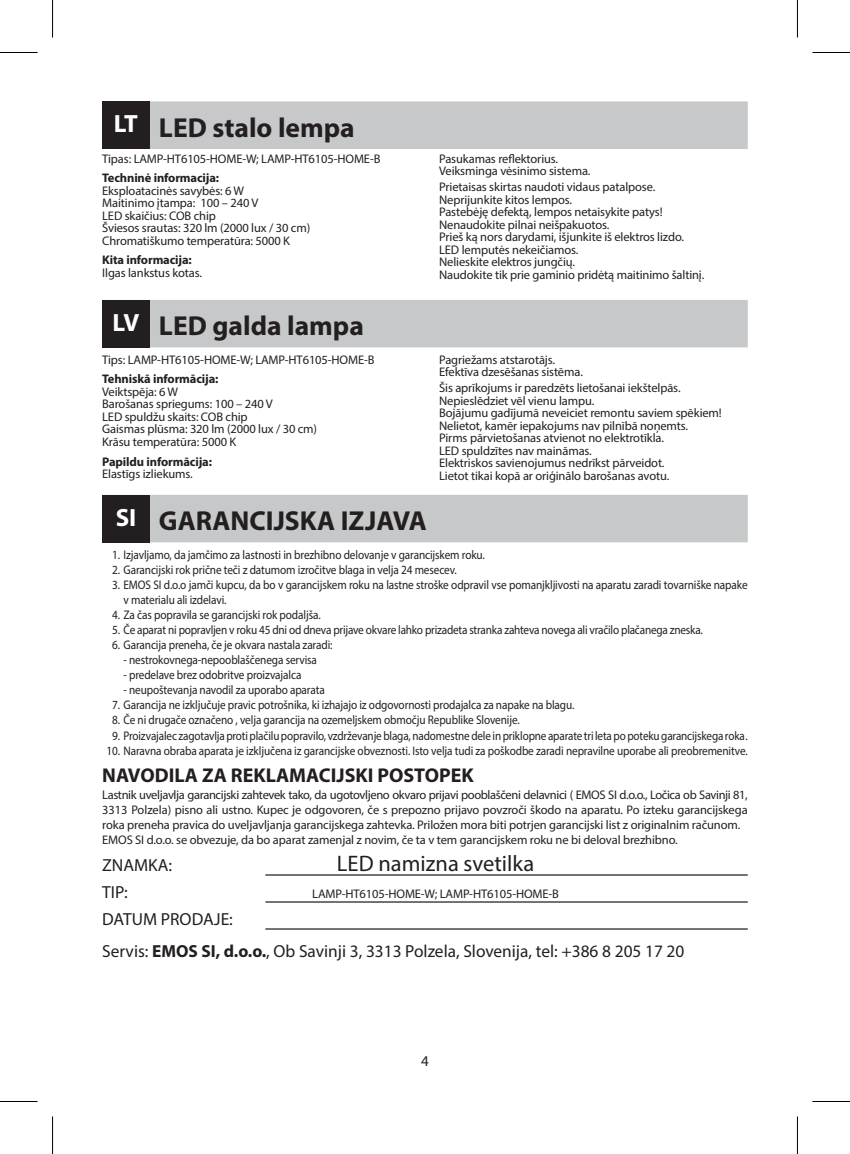
<style>
.page{position:relative;width:850px;height:1154px;background:#fff}
.page>*{position:absolute;margin:0;border:0;box-sizing:border-box;transform-origin:0 0}
.t1{font:700 27.5px "Myriad Pro";color:#231f20}
.t2{font:700 25px "Myriad Pro";color:#fff}
.t3{font:22.5px "Myriad Pro";color:#231f20}
.t4{font:700 20px "Myriad Pro";color:#231f20}
.t5{font:17.5px/32.5px "Myriad Pro";color:#231f20}
.t6{font:15px "Myriad Pro";color:#231f20}
.t7{font:12.5px/12.5px "Myriad Pro";letter-spacing:-.01em;color:#231f20}
.t8{font:12.5px/15px "Myriad Pro";letter-spacing:-.01em;color:#231f20;scale:.9 1}
.t9{font:700 12.5px "Myriad Pro";letter-spacing:-.01em;color:#231f20}
.s1{font-weight:700}
</style>
<div class="page">
<div style="left:102px;top:495px;width:645px;height:47px;background:#c7c8ca"></div>
<hr style="left:265px;top:874px;width:482px;height:1px;background:#231f20">
<hr style="left:265px;top:901px;width:482px;height:1px;background:#231f20">
<hr style="left:265px;top:928px;width:482px;height:1px;background:#231f20">
<div style="left:102px;top:495px;width:48px;height:47px;background:#231f20"></div>
<div style="left:102px;top:101px;width:645px;height:48px;background:#c7c8ca"></div>
<div style="left:102px;top:300px;width:645px;height:47px;background:#c7c8ca"></div>
<div style="left:102px;top:102px;width:47px;height:47px;background:#231f20"></div>
<div style="left:102px;top:300px;width:48px;height:47px;background:#231f20"></div>
<hr style="left:0;top:52px;width:38px;height:1px;background:#000">
<hr style="left:812px;top:52px;width:37px;height:1px;background:#000">
<hr style="left:0;top:1101px;width:38px;height:1px;background:#000">
<hr style="left:812px;top:1101px;width:37px;height:1px;background:#000">
<hr style="left:52px;top:0;width:1px;height:38px;background:#000">
<hr style="left:52px;top:1116px;width:1px;height:38px;background:#000">
<hr style="left:796px;top:0;width:1px;height:38px;background:#000">
<hr style="left:796px;top:1116px;width:1px;height:38px;background:#000">
<h2 class="t2" style="left:114px;top:108px;width:25px">LT</h2>
<h1 class="t1" style="left:159px;top:110px;width:197px">LED stalo lempa</h1>
<p class="t7" style="left:102px;top:152px;width:280px">Tipas: LAMP-HT6105-HOME-W; LAMP-HT6105-HOME-B</p>
<p class="t9" style="left:102px;top:170px;width:118px">Techninė informacija:</p>
<p class="t7" style="left:102px;top:184px;width:209px">Eksploatacinės savybės: 6 W<br>Maitinimo įtampa: 100 – 240 V<br>LED skaičius: COB chip<br>Šviesos srautas: 320 lm (2000 lux / 30 cm)<br>Chromatiškumo temperatūra: 5000 K</p>
<p class="t9" style="left:102px;top:252px;width:91px">Kita informacija:</p>
<p class="t7" style="left:102px;top:266px;width:101px">Ilgas lankstus kotas.</p>
<h2 class="t2" style="left:112px;top:306px;width:29px">LV</h2>
<h1 class="t1" style="left:159px;top:308px;width:206px">LED galda lampa</h1>
<p class="t7" style="left:102px;top:353px;width:274px">Tips: LAMP-HT6105-HOME-W; LAMP-HT6105-HOME-B</p>
<p class="t9" style="left:102px;top:371px;width:118px">Tehniskā informācija:</p>
<p class="t7" style="left:102px;top:385px;width:216px">Veiktspēja: 6 W<br>Barošanas spriegums: 100 – 240 V<br>LED spuldžu skaits: COB chip<br>Gaismas plūsma: 320 lm (2000 lux / 30 cm)<br>Krāsu temperatūra: 5000 K</p>
<p class="t9" style="left:102px;top:453px;width:111px">Papildu informācija:</p>
<p class="t7" style="left:102px;top:467px;width:92px">Elastīgs izliekums.</p>
<p class="t7" style="left:439px;top:152px;width:153px">Pasukamas reflektorius.<br>Veiksminga vėsinimo sistema.</p>
<p class="t7" style="left:439px;top:180px;width:266px">Prietaisas skirtas naudoti vidaus patalpose.<br>Neprijunkite kitos lempos.<br>Pastebėję defektą, lempos netaisykite patys!<br>Nenaudokite pilnai neišpakuotos.<br>Prieš ką nors darydami, išjunkite iš elektros lizdo.<br>LED lemputės nekeičiamos.<br>Nelieskite elektros jungčių.<br>Naudokite tik prie gaminio pridėtą maitinimo šaltinį.</p>
<p class="t7" style="left:439px;top:353px;width:145px">Pagriežams atstarotājs.<br>Efektīva dzesēšanas sistēma.</p>
<p class="t7" style="left:439px;top:382px;width:284px">Šis aprīkojums ir paredzēts lietošanai iekštelpās.<br>Nepieslēdziet vēl vienu lampu.<br>Bojājumu gadījumā neveiciet remontu saviem spēkiem!<br>Nelietot, kamēr iepakojums nav pilnībā noņemts.<br>Pirms pārvietošanas atvienot no elektrotīkla.<br>LED spuldzītes nav maināmas.<br>Elektriskos savienojumus nedrīkst pārveidot.<br>Lietot tikai kopā ar oriģinālo barošanas avotu.</p>
<h2 class="t2" style="left:116px;top:501px;width:22px">SI</h2>
<h1 class="t1" style="left:159px;top:503px;width:269px">GARANCIJSKA IZJAVA</h1>
<p class="t8" style="left:112px;top:547px;width:415px">1. Izjavljamo, da jamčimo za lastnosti in brezhibno delovanje v garancijskem roku.</p>
<p class="t8" style="left:112px;top:562px;width:384px">2. Garancijski rok prične teči z datumom izročitve blaga in velja 24 mesecev.</p>
<p class="t8" style="left:123px;top:577px;width:694px;text-indent:-11px">3. EMOS SI d.o.o jamči kupcu, da bo v garancijskem roku na lastne stroške odpravil vse pomanjkljivosti na aparatu zaradi tovarniške napake v materialu ali izdelavi.</p>
<p class="t8" style="left:112px;top:607px;width:233px">4. Za čas popravila se garancijski rok podaljša.</p>
<p class="t8" style="left:112px;top:622px;width:657px">5. Če aparat ni popravljen v roku 45 dni od dneva prijave okvare lahko prizadeta stranka zahteva novega ali vračilo plačanega zneska.</p>
<p class="t8" style="left:112px;top:637px;width:246px">6. Garancija preneha, če je okvara nastala zaradi:</p>
<p class="t8" style="left:123px;top:652px;width:216px">- nestrokovnega-nepooblaščenega servisa</p>
<p class="t8" style="left:123px;top:667px;width:199px">- predelave brez odobritve proizvajalca</p>
<p class="t8" style="left:123px;top:682px;width:225px">- neupoštevanja navodil za uporabo aparata</p>
<p class="t8" style="left:112px;top:697px;width:515px">7. Garancija ne izključuje pravic potrošnika, ki izhajajo iz odgovornosti prodajalca za napake na blagu.</p>
<p class="t8" style="left:112px;top:712px;width:454px">8. Če ni drugače označeno , velja garancija na ozemeljskem območju Republike Slovenije.</p>
<p class="t8" style="left:112px;top:727px;width:707px">9. Proizvajalec zagotavlja proti plačilu popravilo, vzdrževanje blaga, nadomestne dele in priklopne aparate tri leta po poteku garancijskega roka.</p>
<p class="t8" style="left:106px;top:742px;width:713px">10. Naravna obraba aparata je izključena iz garancijske obveznosti. Isto velja tudi za poškodbe zaradi nepravilne uporabe ali preobremenitve.</p>
<h3 class="t4" style="left:102px;top:762px;width:373px">NAVODILA ZA REKLAMACIJSKI POSTOPEK</h3>
<p class="t7" style="left:102px;top:787px;width:646px;line-height:15px">Lastnik uveljavlja garancijski zahtevek tako, da ugotovljeno okvaro prijavi pooblaščeni delavnici ( EMOS SI d.o.o., Ločica ob Savinji 81, 3313 Polzela) pisno ali ustno. Kupec je odgovoren, če s prepozno prijavo povzroči škodo na aparatu. Po izteku garancijskega roka preneha pravica do uveljavljanja garancijskega zahtevka. Priložen mora biti potrjen garancijski list z originalnim računom.<br>EMOS SI d.o.o. se obvezuje, da bo aparat zamenjal z novim, če ta v tem garancijskem roku ne bi deloval brezhibno.</p>
<h3 class="t5" style="left:102px;top:848px;width:71px">ZNAMKA:</h3>
<h3 class="t3" style="left:337px;top:849px;width:199px">LED namizna svetilka</h3>
<h3 class="t5" style="left:102px;top:875px;width:27px">TIP:</h3>
<p class="t7" style="left:312px;top:887px;width:248px">LAMP-HT6105-HOME-W; LAMP-HT6105-HOME-B</p>
<h3 class="t5" style="left:102px;top:902px;width:583px">DATUM PRODAJE:<br>Servis: <span class="s1">EMOS SI, d.o.o.</span>, Ob Savinji 3, 3313 Polzela, Slovenija, tel: +386 8 205 17 20</h3>
<p class="t6" style="left:421px;top:1052px;width:9px">4</p>
</div>
